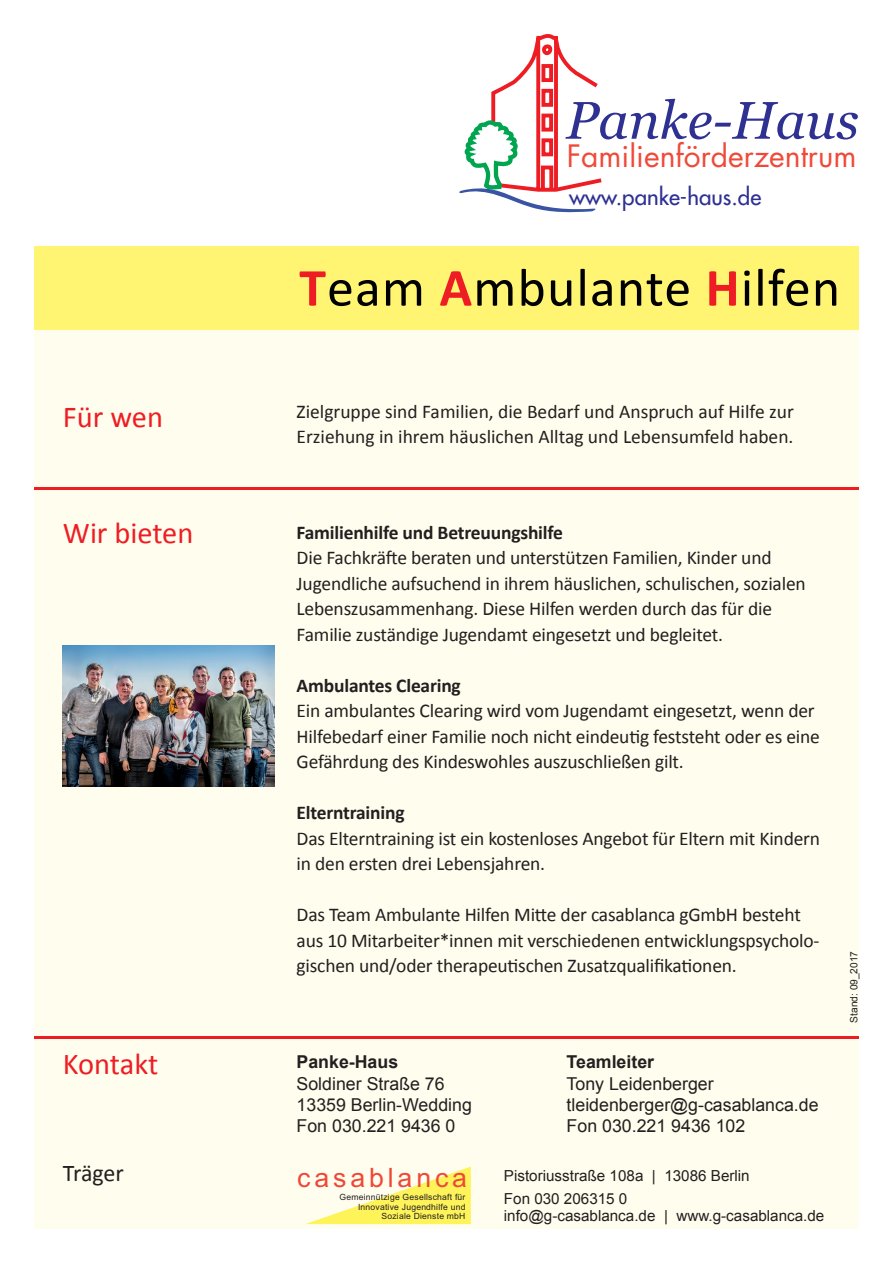
<style>
.page{position:relative;width:893px;height:1263px;background:#fff}
.page>*{position:absolute;margin:0;border:0;box-sizing:border-box;transform-origin:0 0}
.t1{font:54px "Calibri";letter-spacing:.02em;color:#000}
.t2{font:italic 52.8px "Georgia";color:#2e3092}
.t3{font:30.45px "Calibri";color:#ee1d23}
.t4{font:30px "Futura";color:#ef4a39}
.t5{font:26.7px "Arial";letter-spacing:.145em;color:#ef4838}
.t6{font:24px "Calibri";letter-spacing:-.01em;color:#231f20}
.t7{font:22.35px "Futura";color:#2e3092}
.t8{font:19.5px/25.5px "Calibri";letter-spacing:-.01em;color:#231f20}
.t9{font:700 19.5px "Calibri";letter-spacing:-.01em;color:#231f20}
.t10{font:17.7px/21.3px "Arial";color:#231f20}
.t11{font:700 17.7px "Arial";color:#231f20}
.t12{font:15.15px/22.8px "Arial";color:#231f20}
.t13{font:10.2px "Arial";color:#231f20}
.t14{font:8.55px/9.6px "Arial";letter-spacing:.025em;color:#231f20;text-align:right}
.s1{font-weight:700;color:#ee1d23}
</style>
<div class="page">
<div style="left:34px;top:318px;width:825px;height:911px;background:#fffdee"></div>
<hr style="left:34px;top:487px;width:825px;height:2px;background:#ee1d23">
<hr style="left:34px;top:1036px;width:825px;height:2px;background:#ee1d23">
<svg style="left:459px;top:34px;width:143px;height:178px"></svg>
<div style="left:34px;top:247px;width:825px;height:83px;background:#fff573"></div>
<svg style="left:306px;top:1166px;width:165px;height:58px"></svg>
<img style="left:63px;top:645px;width:211px;height:141px">
<h2 class="t2" style="left:566px;top:91px;width:294px">Panke-Haus</h2>
<h3 class="t4" style="left:567px;top:135px;width:291px">Familienförderzentrum</h3>
<p class="t7" style="left:569px;top:182px;width:194px">www.panke-haus.de</p>
<h1 class="t1" style="left:299px;top:253px;width:542px"><span class="s1">T</span>eam <span class="s1">A</span>mbulante <span class="s1">H</span>ilfen</h1>
<h3 class="t3" style="left:63px;top:397px;width:102px">Für wen</h3>
<p class="t8" style="left:297px;top:398px;width:499px">Zielgruppe sind Familien, die Bedarf und Anspruch auf Hilfe zur<br>Erziehung in ihrem häuslichen Alltag und Lebensumfeld haben.</p>
<h3 class="t3" style="left:63px;top:514px;width:132px">Wir bieten</h3>
<p class="t9" style="left:297px;top:520px;width:268px">Familienhilfe und Betreuungshilfe</p>
<p class="t8" style="left:297px;top:545px;width:511px">Die Fachkräfte beraten und unterstützen Familien, Kinder und Jugendliche aufsuchend in ihrem häuslichen, schulischen, sozialen Lebenszusammenhang. Diese Hilfen werden durch das für die Familie zuständige Jugendamt eingesetzt und begleitet.</p>
<p class="t9" style="left:297px;top:673px;width:166px">Ambulantes Clearing</p>
<p class="t8" style="left:297px;top:698px;width:525px">Ein ambulantes Clearing wird vom Jugendamt eingesetzt, wenn der<br>Hilfebedarf einer Familie noch nicht eindeutig feststeht oder es eine<br>Gefährdung des Kindeswohles auszuschließen gilt.</p>
<p class="t9" style="left:297px;top:800px;width:109px">Elterntraining</p>
<p class="t8" style="left:297px;top:826px;width:525px">Das Elterntraining ist ein kostenloses Angebot für Eltern mit Kindern in den ersten drei Lebensjahren.</p>
<p class="t8" style="left:297px;top:902px;width:524px">Das Team Ambulante Hilfen Mitte der casablanca gGmbH besteht aus 10 Mitarbeiter*innen mit verschiedenen entwicklungspsycholo&shy;gischen und/oder therapeutischen Zusatzqualifikationen.</p>
<h3 class="t3" style="left:63px;top:1045px;width:97px">Kontakt</h3>
<p class="t11" style="left:297px;top:1050px;width:103px">Panke-Haus</p>
<p class="t10" style="left:297px;top:1073px;width:177px">Soldiner Straße 76<br>13359 Berlin-Wedding<br>Fon 030.221 9436 0</p>
<p class="t11" style="left:567px;top:1050px;width:89px">Teamleiter</p>
<p class="t10" style="left:567px;top:1073px;width:253px">Tony Leidenberger tleidenberger@g-casablanca.de<br>Fon 030.221 9436 102</p>
<p class="t6" style="left:63px;top:1158px;width:62px">Träger</p>
<p class="t12" style="left:504px;top:1165px;width:247px">Pistoriusstraße 108a | 13086 Berlin<br>Fon 030 206315 0</p>
<p class="t12" style="left:504px;top:1204px;width:322px">info@g-casablanca.de | www.g-casablanca.de</p>
<h3 class="t5" style="left:297px;top:1159px;width:171px">casablanca</h3>
<p class="t14" style="left:339px;top:1192px;width:127px">Gemeinnützige Gesellschaft für<br>Innovative Jugendhilfe und<br>Soziale Dienste mbH</p>
<p class="t13" style="left:847px;top:1023px;width:73px;rotate:-90deg">Stand: 09_2017</p>
</div>
